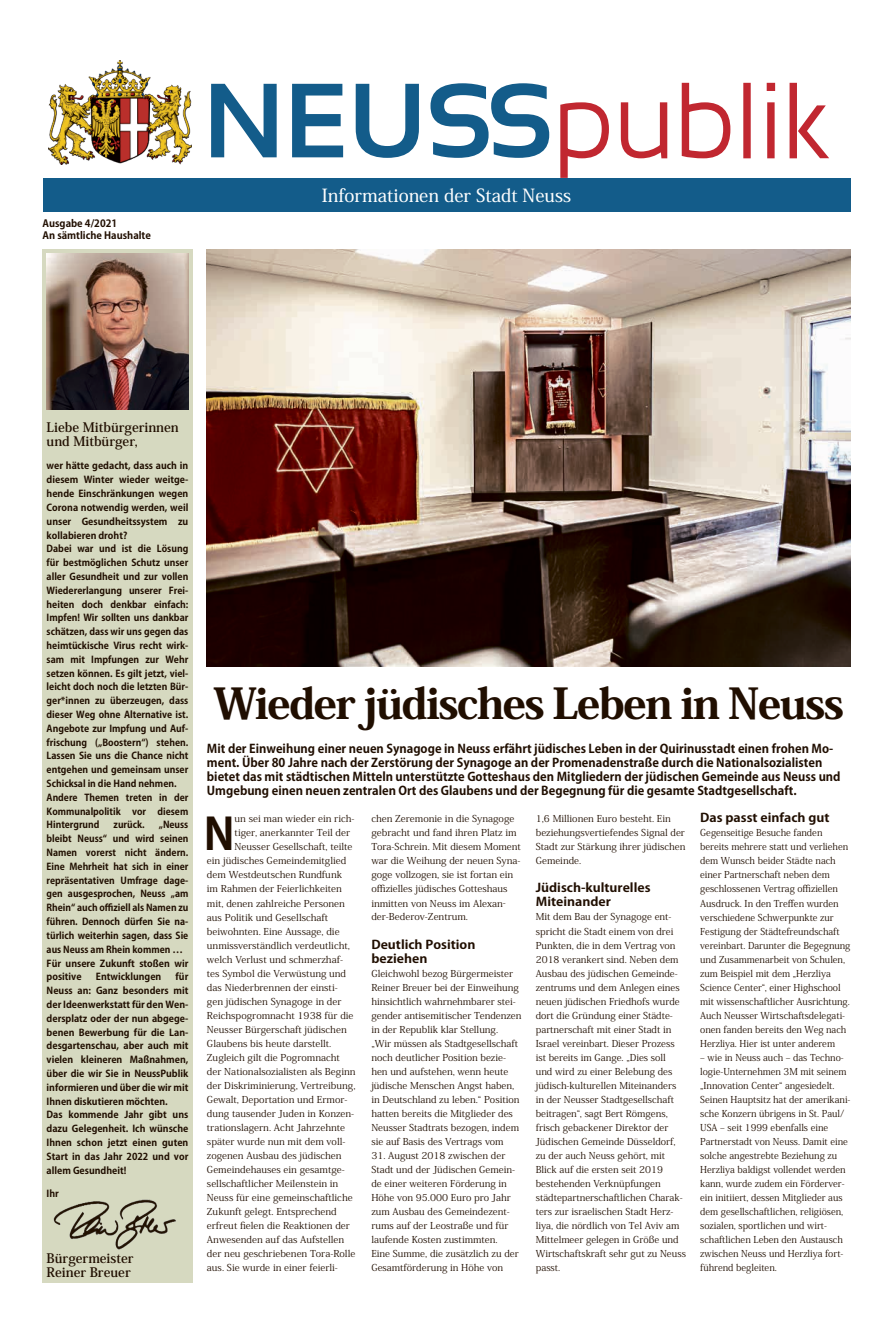
<style>
.page{position:relative;width:893px;height:1333px;background:#fff}
.page>*{position:absolute;margin:0;border:0;box-sizing:border-box;transform-origin:0 0}
.t1{font:700 43.5px "Koz Go Pro";color:#200e00}
.t2{font:800 42px "Koz Min Pro";letter-spacing:-.04em;color:#200e00;scale:1.04 1}
.t3{font:500 18px "Koz Min Pro";color:#fff}
.t4{font:700 13px/14px "Koz Min Pro";color:#200e00}
.t5{font:700 12px/14px "Koz Go Pro";color:#200e00}
.t6{font:700 12px/14px "Koz Go Pro";color:#200e00;scale:1.1 1}
.t7{font:700 10px/12px "Koz Go Pro";color:#200e00}
.t8{font:9.5px/14px "Koz Min Pro";color:#200e00}
.t9{font:700 9.5px/13.8px "Koz Go Pro";color:#200e00}
.t10{font:9.5px/14px "Koz Min Pro";color:#200e00;scale:1.04 1}
</style>
<div class="page">
<div style="left:42px;top:249px;width:151px;height:1034px;background:#d6d9c0"></div>
<img style="left:207px;top:249px;width:643px;height:417px">
<img style="left:47px;top:254px;width:142px;height:156px">
<img style="left:53px;top:1199px;width:123px;height:51px">
<div style="left:43px;top:178px;width:807px;height:33px;background:#135c8a"></div>
<svg style="left:211px;top:84px;width:66px;height:73px"></svg>
<svg style="left:292px;top:84px;width:51px;height:73px"></svg>
<svg style="left:356px;top:84px;width:63px;height:74px"></svg>
<svg style="left:430px;top:83px;width:119px;height:75px"></svg>
<svg style="left:560px;top:102px;width:49px;height:76px"></svg>
<svg style="left:620px;top:102px;width:48px;height:57px"></svg>
<svg style="left:681px;top:82px;width:50px;height:77px"></svg>
<svg style="left:743px;top:83px;width:8px;height:75px"></svg>
<svg style="left:766px;top:82px;width:10px;height:77px"></svg>
<svg style="left:789px;top:82px;width:40px;height:77px"></svg>
<img style="left:48px;top:61px;width:143px;height:103px">
<p class="t7" style="left:43px;top:218px;width:110px">Ausgabe 4/2021<br>An sämtliche Haushalte</p>
<h3 class="t3" style="left:322px;top:182px;width:251px">Informationen der Stadt Neuss</h3>
<h3 class="t4" style="left:47px;top:419px;width:134px">Liebe Mitbürgerinnen und Mitbürger,</h3>
<p class="t9" style="left:47px;top:459px;width:143px">wer hätte gedacht, dass auch in diesem Winter wieder weitge&shy;hende Einschränkungen wegen<br>Corona notwendig werden, weil unser Gesundheitssystem zu kollabieren droht?<br>Dabei war und ist die Lösung für bestmöglichen Schutz unser aller Gesundheit und zur vollen<br>Wiedererlangung unserer Frei&shy;heiten doch denkbar einfach:<br>Impfen! Wir sollten uns dankbar schätzen, dass wir uns gegen das heimtückische Virus recht wirk&shy;sam mit Impfungen zur Wehr setzen können. Es gilt jetzt, viel&shy;leicht doch noch die letzten Bür&shy;ger*innen zu überzeugen, dass dieser Weg ohne Alternative ist.<br>Angebote zur Impfung und Auf&shy;frischung („Boostern“) stehen.<br>Lassen Sie uns die Chance nicht entgehen und gemeinsam unser<br>Schicksal in die Hand nehmen.<br>Andere Themen treten in der<br>Kommunalpolitik vor diesem<br>Hintergrund</p>
<p class="t9" style="left:114px;top:818px;width:32px">zurück.</p>
<p class="t9" style="left:47px;top:818px;width:143px;text-indent:112px">„Neuss bleibt Neuss“ und wird seinen<br>Namen vorerst nicht ändern.<br>Eine Mehrheit hat sich in einer repräsentativen Umfrage dage&shy;gen ausgesprochen, Neuss „am<br>Rhein“ auch offiziell als Namen zu führen. Dennoch dürfen Sie na&shy;türlich weiterhin sagen, dass Sie aus Neuss am Rhein kommen …<br>Für unsere Zukunft stoßen wir positive</p>
<p class="t9" style="left:47px;top:970px;width:143px;text-indent:129px">für<br>Neuss an: Ganz besonders mit der Ideenwerkstatt für den Wen&shy;dersplatz oder der nun abgege&shy;benen Bewerbung für die Lan&shy;desgartenschau, aber auch mit vielen kleineren Maßnahmen, über die wir Sie in NeussPublik informieren und über die wir mit<br>Ihnen diskutieren möchten.<br>Das kommende Jahr gibt uns dazu Gelegenheit. Ich wünsche<br>Ihnen schon jetzt einen guten<br>Start in das Jahr 2022 und vor allem Gesundheit!</p>
<p class="t9" style="left:47px;top:1187px;width:14px">Ihr</p>
<p class="t9" style="left:96px;top:970px;width:67px">Entwicklungen</p>
<h3 class="t4" style="left:47px;top:1250px;width:89px">Bürgermeister<br>Reiner Breuer</h3>
<h2 class="t2" style="left:213px;top:672px;width:608px">Wieder jüdisches Leben in Neuss</h2>
<p class="t5" style="left:207px;top:742px;width:635px">Mit der Einweihung einer neuen Synagoge in Neuss erfährt jüdisches Leben in der Quirinusstadt einen frohen Mo&shy;ment. Über 80 Jahre nach der Zerstörung der Synagoge an der Promenadenstraße durch die Nationalsozialisten bietet das mit städtischen Mitteln unterstützte Gotteshaus den Mitgliedern der jüdischen Gemeinde aus Neuss und Umgebung einen neuen zentralen Ort des Glaubens und der Begegnung für die gesamte Stadtgesellschaft.</p>
<h1 class="t1" style="left:204px;top:806px;width:32px">N</h1>
<p class="t10" style="left:235px;top:811px;width:117px">un sei man wieder ein rich-</p>
<p class="t10" style="left:235px;top:825px;width:113px">tiger, anerkannter Teil der</p>
<p class="t10" style="left:235px;top:839px;width:115px">Neusser Gesellschaft, teilte</p>
<p class="t10" style="left:207px;top:853px;width:136px">ein jüdisches Gemeindemitglied</p>
<p class="t10" style="left:207px;top:867px;width:131px">dem Westdeutschen Rundfunk</p>
<p class="t10" style="left:207px;top:881px;width:131px">im Rahmen der Feierlichkeiten</p>
<p class="t10" style="left:207px;top:895px;width:134px">mit, denen zahlreiche Personen</p>
<p class="t10" style="left:207px;top:909px;width:118px">aus Politik und Gesellschaft</p>
<p class="t10" style="left:207px;top:923px;width:129px">beiwohnten. Eine Aussage, die</p>
<p class="t10" style="left:207px;top:937px;width:139px">unmissverständlich verdeutlicht,</p>
<p class="t10" style="left:207px;top:951px;width:132px">welch Verlust und schmerzhaf-</p>
<p class="t10" style="left:207px;top:965px;width:135px">tes Symbol die Verwüstung und</p>
<p class="t10" style="left:207px;top:979px;width:127px">das Niederbrennen der einsti-</p>
<p class="t10" style="left:207px;top:993px;width:131px">gen jüdischen Synagoge in der</p>
<p class="t10" style="left:207px;top:1007px;width:143px">Reichspogromnacht 1938 für die</p>
<p class="t10" style="left:207px;top:1021px;width:136px">Neusser Bürgerschaft jüdischen</p>
<p class="t10" style="left:207px;top:1035px;width:121px">Glaubens bis heute darstellt.</p>
<p class="t10" style="left:207px;top:1049px;width:129px">Zugleich gilt die Pogromnacht</p>
<p class="t10" style="left:207px;top:1063px;width:144px">der Nationalsozialisten als Beginn</p>
<p class="t10" style="left:207px;top:1077px;width:144px">der Diskriminierung, Vertreibung,</p>
<p class="t10" style="left:207px;top:1091px;width:137px">Gewalt, Deportation und Ermor-</p>
<p class="t10" style="left:207px;top:1105px;width:143px">dung tausender Juden in Konzen-</p>
<p class="t10" style="left:207px;top:1119px;width:134px">trationslagern. Acht Jahrzehnte</p>
<p class="t10" style="left:207px;top:1133px;width:135px">später wurde nun mit dem voll-</p>
<p class="t10" style="left:207px;top:1147px;width:131px">zogenen Ausbau des jüdischen</p>
<p class="t10" style="left:207px;top:1161px;width:134px">Gemeindehauses ein gesamtge-</p>
<p class="t10" style="left:207px;top:1175px;width:128px">sellschaftlicher Meilenstein in</p>
<p class="t10" style="left:207px;top:1189px;width:142px">Neuss für eine gemeinschaftliche</p>
<p class="t10" style="left:207px;top:1203px;width:126px">Zukunft gelegt. Entsprechend</p>
<p class="t10" style="left:207px;top:1217px;width:139px">erfreut fielen die Reaktionen der</p>
<p class="t10" style="left:207px;top:1231px;width:134px">Anwesenden auf das Aufstellen</p>
<p class="t10" style="left:207px;top:1245px;width:144px">der neu geschriebenen Tora-Rolle</p>
<p class="t10" style="left:207px;top:1259px;width:127px">aus. Sie wurde in einer feierli-</p>
<p class="t10" style="left:371px;top:811px;width:145px">chen Zeremonie in die Synagoge gebracht und fand ihren Platz im<br>Tora-Schrein. Mit diesem Moment war die Weihung der neuen Syna&shy;goge vollzogen, sie ist fortan ein offizielles jüdisches Gotteshaus inmitten von Neuss im Alexan&shy;der-Bederov-Zentrum.</p>
<p class="t6" style="left:371px;top:937px;width:96px">Deutlich Position beziehen</p>
<p class="t8" style="left:371px;top:965px;width:152px">Gleichwohl bezog Bürgermeister Reiner Breuer bei der Einweihung hinsichtlich wahrnehmbarer stei&shy;gender antisemitischer Tendenzen in der Republik klar Stellung.<br>„Wir müssen als Stadtgesellschaft noch deutlicher Position bezie&shy;hen und aufstehen, wenn heute jüdische Menschen Angst haben, in Deutschland zu leben.“ Position hatten bereits die Mitglieder des Neusser Stadtrats bezogen, indem sie auf Basis des Vertrags vom</p>
<p class="t8" style="left:371px;top:1147px;width:149px">31. August 2018 zwischen der<br>Stadt und der Jüdischen Gemein&shy;de einer weiteren Förderung in<br>Höhe von 95.000 Euro pro Jahr zum Ausbau des Gemeindezent&shy;rums auf der Leostraße und für laufende Kosten zustimmten.<br>Eine Summe, die zusätzlich zu der<br>Gesamtförderung in Höhe von</p>
<p class="t8" style="left:536px;top:811px;width:151px">1,6 Millionen Euro besteht. Ein beziehungsvertiefendes Signal der<br>Stadt zur Stärkung ihrer jüdischen<br>Gemeinde.</p>
<p class="t6" style="left:536px;top:881px;width:106px">Jüdisch-kulturelles<br>Miteinander</p>
<p class="t8" style="left:536px;top:909px;width:152px">Mit dem Bau der Synagoge ent&shy;spricht die Stadt einem von drei<br>Punkten, die in dem Vertrag von<br>2018 verankert sind. Neben dem<br>Ausbau des jüdischen Gemeinde&shy;zentrums und dem Anlegen eines neuen jüdischen Friedhofs wurde dort die Gründung einer Städte&shy;partnerschaft mit einer Stadt in<br>Israel vereinbart. Dieser Prozess ist bereits im Gange. „Dies soll<br>und wird zu einer Belebung des jüdisch-kulturellen Miteinanders in der Neusser Stadtgesellschaft beitragen“, sagt Bert Römgens, frisch gebackener Direktor der<br>Jüdischen Gemeinde Düsseldorf, zu der auch Neuss gehört, mit<br>Blick auf die ersten seit 2019 bestehenden Verknüpfungen städtepartnerschaftlichen Charak&shy;ters zur israelischen Stadt Herz&shy;liya, die nördlich von Tel Aviv am<br>Mittelmeer gelegen in Größe und<br>Wirtschaftskraft sehr gut zu Neuss passt.</p>
<p class="t6" style="left:700px;top:811px;width:119px">Das passt einfach gut</p>
<p class="t8" style="left:700px;top:825px;width:152px">Gegenseitige Besuche fanden bereits mehrere statt und verliehen dem Wunsch beider Städte nach einer Partnerschaft neben dem geschlossenen Vertrag offiziellen Ausdruck. In den Treffen wurden verschiedene Schwerpunkte zur Festigung der Städtefreundschaft vereinbart. Darunter die Begegnung und Zusammenarbeit von Schulen, zum Beispiel mit dem „Herzliya Science Center“, einer Highschool mit wissenschaftlicher Ausrichtung.<br>Auch Neusser Wirtschaftsdelegati&shy;onen fanden bereits den Weg nach Herzliya. Hier ist unter anderem</p>
<p class="t8" style="left:700px;top:1049px;width:152px">– wie in Neuss auch – das Techno&shy;logie-Unternehmen 3M mit seinem „Innovation Center“ angesiedelt.<br>Seinen Hauptsitz hat der amerikani&shy;sche Konzern übrigens in St. Paul/ USA – seit 1999 ebenfalls eine Partnerstadt von Neuss. Damit eine solche angestrebte Beziehung zu Herzliya baldigst vollendet werden kann, wurde zudem ein Förderver&shy;ein initiiert, dessen Mitglieder aus dem gesellschaftlichen, religiösen, sozialen, sportlichen und wirt&shy;schaftlichen Leben den Austausch zwischen Neuss und Herzliya fort&shy;führend begleiten.</p>
</div>
